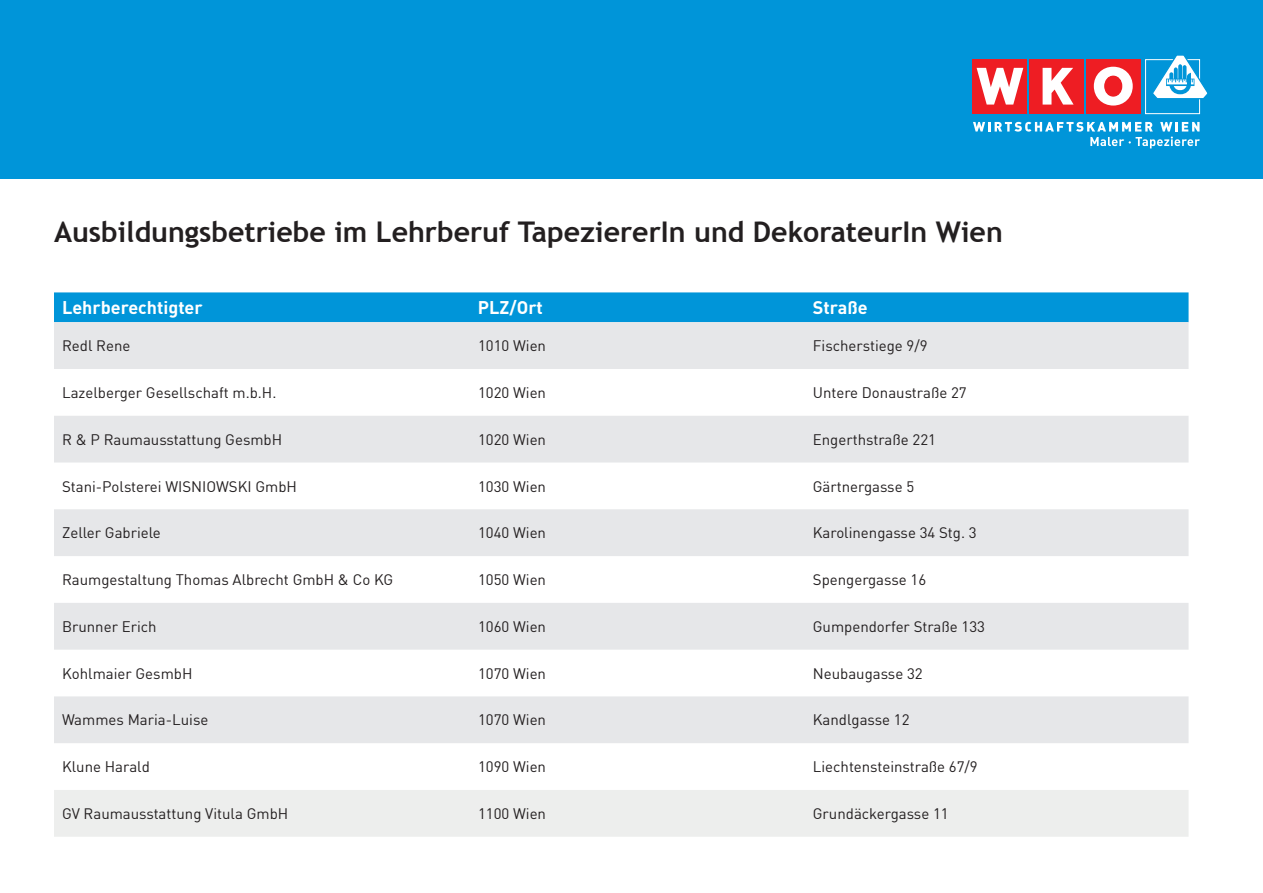
<style>
.page{position:relative;width:1263px;height:893px;background:#fff}
.page>*{position:absolute;margin:0;border:0;box-sizing:border-box;transform-origin:0 0}
.t1{font:700 28.5px "Trebuchet MS";color:#231f20}
.t2{font:700 18px "DIN";color:#fff}
.t3{font:15px "DIN";color:#231f20}
</style>
<div class="page">
<div style="left:0;top:0;width:1263px;height:179px;background:#0095d9"></div>
<div style="left:1086px;top:60px;width:54px;height:54px;background:#ee1d23"></div>
<div style="left:1029px;top:60px;width:54px;height:54px;background:#ee1d23"></div>
<svg style="left:1042px;top:68px;width:31px;height:37px"></svg>
<div style="left:973px;top:60px;width:54px;height:54px;background:#ee1d23"></div>
<svg style="left:976px;top:68px;width:47px;height:37px"></svg>
<svg style="left:1094px;top:67px;width:39px;height:39px"></svg>
<div style="left:1105px;top:76px;width:17px;height:20px;background:#ee1d23;border-radius:50%"></div>
<div style="left:1104px;top:76px;width:18px;height:21px;border:1px solid #ee1d23;border-radius:50%"></div>
<div style="left:1145px;top:59px;width:55px;height:55px;background:#0095d9;border:1px solid #fff"></div>
<svg style="left:973px;top:122px;width:227px;height:26px"></svg>
<svg style="left:1151px;top:55px;width:57px;height:45px"></svg>
<div style="left:54px;top:292px;width:1134px;height:30px;background:#0095d9"></div>
<div style="left:54px;top:322px;width:1134px;height:47px;background:#e6e7e9"></div>
<svg style="left:54px;top:416px;width:1134px;height:234px;fill:#e6e7e9"></svg>
<div style="left:54px;top:696px;width:1134px;height:47px;background:#e6e7e9"></div>
<div style="left:54px;top:790px;width:1134px;height:47px;background:#edeeed"></div>
<h1 class="t1" style="left:54px;top:214px;width:950px">Ausbildungsbetriebe im Lehrberuf TapeziererIn und DekorateurIn Wien</h1>
<p class="t2" style="left:62px;top:296px;width:142px">Lehrberechtigter</p>
<p class="t2" style="left:478px;top:296px;width:66px">PLZ/Ort</p>
<p class="t2" style="left:813px;top:296px;width:56px">Straße</p>
<p class="t3" style="left:62px;top:336px;width:70px">Redl Rene</p>
<p class="t3" style="left:478px;top:336px;width:70px">1010 Wien</p>
<p class="t3" style="left:813px;top:336px;width:116px">Fischerstiege 9/9</p>
<p class="t3" style="left:62px;top:383px;width:216px">Lazelberger Gesellschaft m.b.H.</p>
<p class="t3" style="left:478px;top:383px;width:70px">1020 Wien</p>
<p class="t3" style="left:813px;top:383px;width:155px">Untere Donaustraße 27</p>
<p class="t3" style="left:62px;top:430px;width:222px">R &amp; P Raumausstattung GesmbH</p>
<p class="t3" style="left:478px;top:430px;width:70px">1020 Wien</p>
<p class="t3" style="left:813px;top:430px;width:125px">Engerthstraße 221</p>
<p class="t3" style="left:62px;top:477px;width:236px">Stani-Polsterei WISNIOWSKI GmbH</p>
<p class="t3" style="left:478px;top:477px;width:70px">1030 Wien</p>
<p class="t3" style="left:813px;top:477px;width:103px">Gärtnergasse 5</p>
<p class="t3" style="left:62px;top:524px;width:100px">Zeller Gabriele</p>
<p class="t3" style="left:478px;top:524px;width:70px">1040 Wien</p>
<p class="t3" style="left:813px;top:524px;width:165px">Karolinengasse 34 Stg. 3</p>
<p class="t3" style="left:62px;top:570px;width:333px">Raumgestaltung Thomas Albrecht GmbH &amp; Co KG</p>
<p class="t3" style="left:478px;top:570px;width:70px">1050 Wien</p>
<p class="t3" style="left:813px;top:570px;width:115px">Spengergasse 16</p>
<p class="t3" style="left:62px;top:617px;width:96px">Brunner Erich</p>
<p class="t3" style="left:478px;top:617px;width:70px">1060 Wien</p>
<p class="t3" style="left:813px;top:617px;width:174px">Gumpendorfer Straße 133</p>
<p class="t3" style="left:62px;top:664px;width:132px">Kohlmaier GesmbH</p>
<p class="t3" style="left:478px;top:664px;width:70px">1070 Wien</p>
<p class="t3" style="left:813px;top:664px;width:111px">Neubaugasse 32</p>
<p class="t3" style="left:62px;top:711px;width:148px">Wammes Maria-Luise</p>
<p class="t3" style="left:478px;top:711px;width:70px">1070 Wien</p>
<p class="t3" style="left:813px;top:711px;width:98px">Kandlgasse 12</p>
<p class="t3" style="left:62px;top:757px;width:89px">Klune Harald</p>
<p class="t3" style="left:478px;top:757px;width:70px">1090 Wien</p>
<p class="t3" style="left:813px;top:757px;width:166px">Liechtensteinstraße 67/9</p>
<p class="t3" style="left:62px;top:804px;width:228px">GV Raumausstattung Vitula GmbH</p>
<p class="t3" style="left:478px;top:804px;width:70px">1100 Wien</p>
<p class="t3" style="left:813px;top:804px;width:137px">Grundäckergasse 11</p>
</div>
